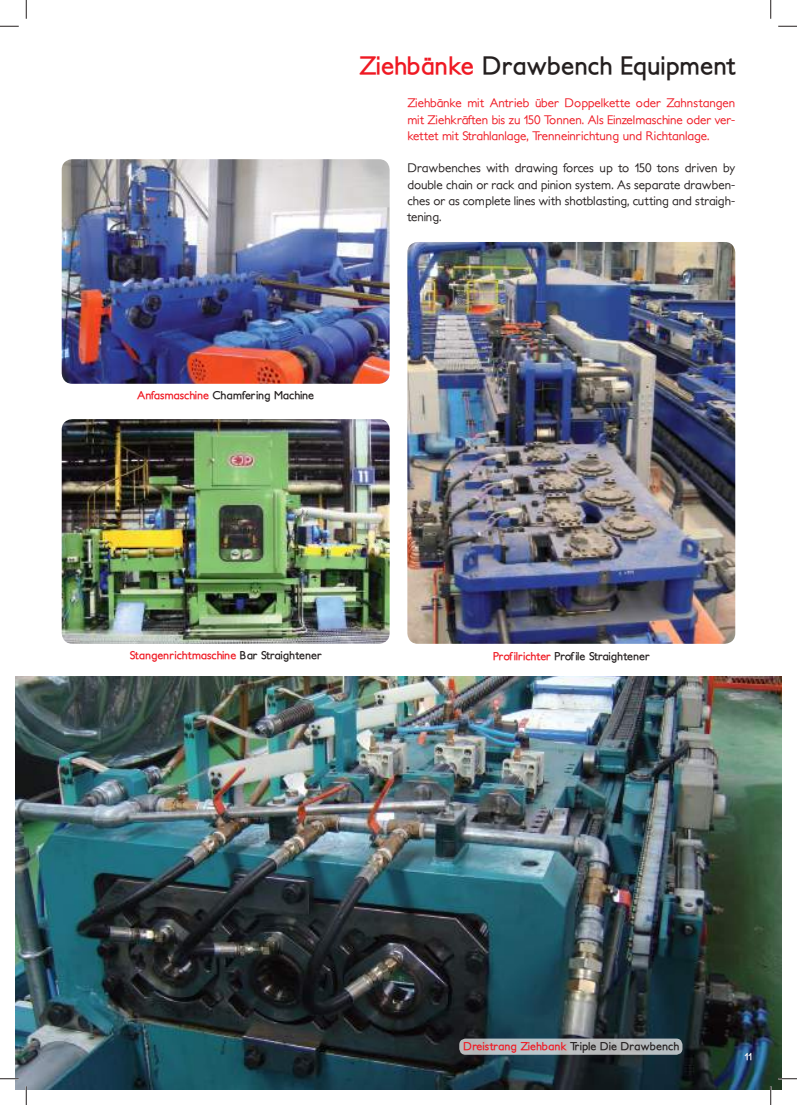
<style>
.page{position:relative;width:797px;height:1105px;background:#fff}
.page>*{position:absolute;margin:0;border:0;box-sizing:border-box;transform-origin:0 0}
.t1{font:700 25px "Petita";color:#241f1f}
.t2{font:500 12.5px/16.2px "Petita";color:#241f1f;text-align:justify}
.t3{font:500 12.5px/16.2px "Petita";color:#ef1923;text-align:justify}
.t4{font:700 11.25px "Petita";color:#ef1923}
.t5{font:700 11.25px "Petita";color:#241f1f}
.t6{font:700 10px "Petita";color:#fff}
.s1{color:#ef1923}
.s2{color:#241f1f}
</style>
<div class="page">
<img style="left:16px;top:676px;width:765px;height:413px">
<img style="left:62px;top:159px;width:327px;height:225px">
<img style="left:407px;top:242px;width:328px;height:402px">
<img style="left:62px;top:419px;width:327px;height:225px">
<div style="left:459px;top:1038px;width:223px;height:17px;background:#b8bec2;border-radius:6px"></div>
<svg style="left:0;top:25px;width:19px;height:2px"></svg>
<svg style="left:778px;top:25px;width:19px;height:2px"></svg>
<svg style="left:0;top:1078px;width:19px;height:1px"></svg>
<svg style="left:778px;top:1078px;width:19px;height:1px"></svg>
<svg style="left:25px;top:0;width:2px;height:19px"></svg>
<svg style="left:25px;top:1086px;width:2px;height:19px"></svg>
<svg style="left:770px;top:0;width:1px;height:19px"></svg>
<svg style="left:770px;top:1086px;width:1px;height:19px"></svg>
<h1 class="t1" style="left:359px;top:51px;width:377px"><span class="s1">Ziehbänke</span> Drawbench Equipment</h1>
<p class="t3" style="left:407px;top:95px;width:329px">Ziehbänke mit Antrieb über Doppelkette oder Zahnstangen mit Ziehkräften bis zu 150 Tonnen. Als Einzelmaschine oder ver&shy;kettet mit Strahlanlage, Trenneinrichtung und Richtanlage.</p>
<p class="t2" style="left:407px;top:160px;width:329px">Drawbenches with drawing forces up to 150 tons driven by double chain or rack and pinion system. As separate drawben&shy;ches or as complete lines with shotblasting, cutting and straigh&shy;tening.</p>
<p class="t5" style="left:137px;top:389px;width:178px"><span class="s1">Anfasmaschine</span> Chamfering Machine</p>
<p class="t4" style="left:130px;top:649px;width:193px">Stangenrichtmaschine <span class="s2">Bar Straightener</span></p>
<p class="t5" style="left:493px;top:649px;width:158px"><span class="s1">Profilrichter</span> Profile Straightener</p>
<p class="t4" style="left:463px;top:1039px;width:218px">Dreistrang Ziehbank <span class="s2">Triple Die Drawbench</span></p>
<p class="t6" style="left:744px;top:1050px;width:9px">11</p>
</div>
